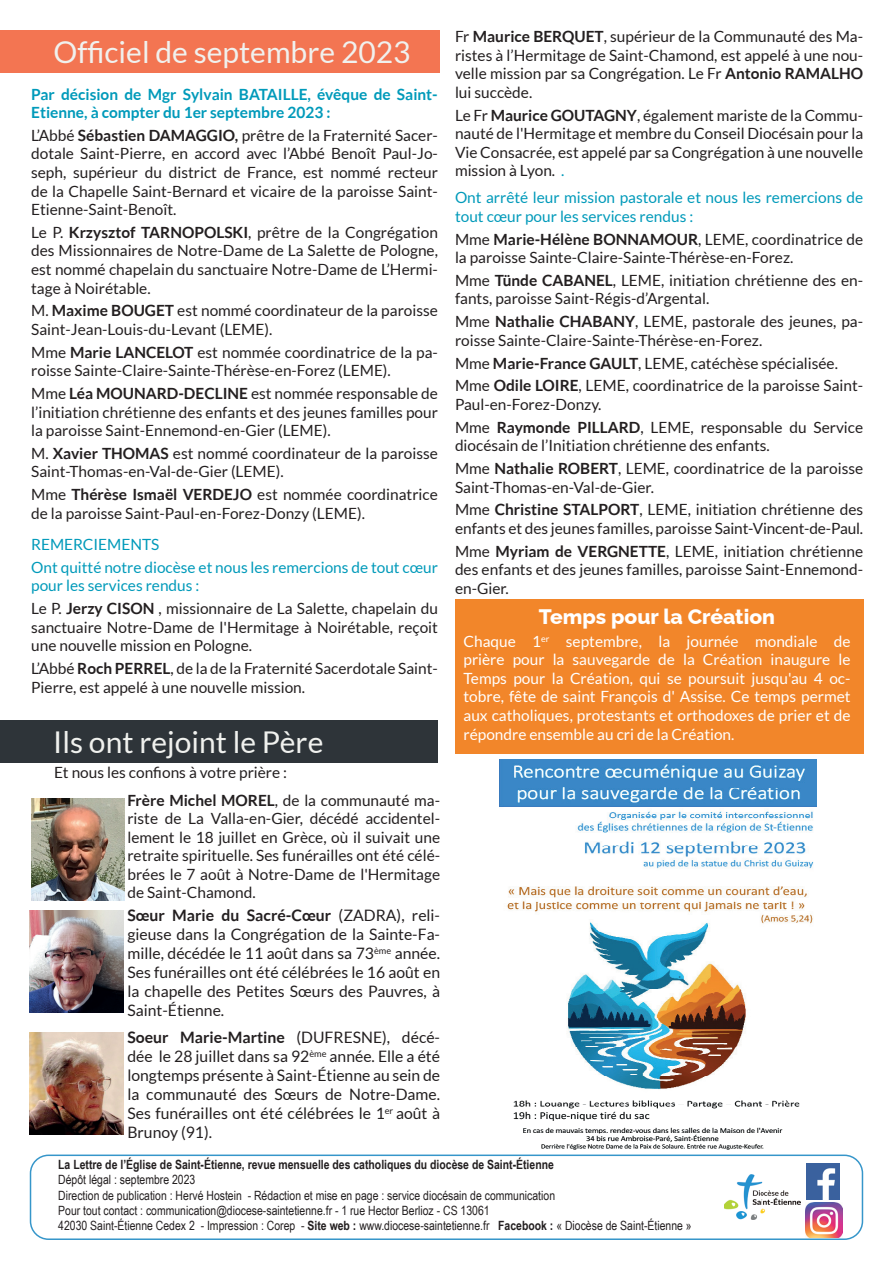
<style>
.page{position:relative;width:893px;height:1263px;background:#fff}
.page>*{position:absolute;margin:0;border:0;box-sizing:border-box;transform-origin:0 0}
.t1{font:30px "Lato";color:#f0f1ee}
.t2{font:800 21px "Raleway";color:#fff}
.t3{font:15.75px/18.9px "Lato";color:#231f20;text-align:justify}
.t4{font:15.45px/18.6px "Lato";color:#231f20}
.t5{font:15.45px/18.6px "Lato";color:#fff;text-align:justify}
.t6{font:15.45px/22.8px "Lato";color:#009aba}
.t7{font:700 15.45px/18.6px "Lato";color:#009aba}
.t8{font:12.75px/15.3px "Arial Narrow";color:#231f20}
.t9{font:700 12.75px "Arial Narrow";color:#231f20}
.s1{font-weight:700}
.s2{color:#009aba}
</style>
<div class="page">
<div style="left:30px;top:1154px;width:833px;height:86px;border:2px solid #3696ca;border-radius:18px"></div>
<img style="left:724px;top:1174px;width:76px;height:46px">
<img style="left:806px;top:1163px;width:33px;height:36px">
<img style="left:805px;top:1203px;width:37px;height:35px">
<div style="left:0;top:30px;width:440px;height:42px;background:#f37552"></div>
<div style="left:0;top:720px;width:438px;height:42px;background:#2e3439"></div>
<img style="left:30px;top:910px;width:93px;height:102px">
<img style="left:30px;top:1032px;width:93px;height:102px">
<div style="left:455px;top:600px;width:408px;height:154px;background:#f2862a"></div>
<img style="left:31px;top:798px;width:94px;height:102px">
<img style="left:500px;top:760px;width:317px;height:390px">
<h1 class="t1" style="left:53px;top:36px;width:359px">Officiel de septembre 2023</h1>
<p class="t7" style="left:31px;top:84px;width:408px">Par décision de Mgr Sylvain BATAILLE, évêque de Saint-<br>Etienne, à compter du 1er septembre 2023 :</p>
<p class="t4" style="left:31px;top:126px;width:408px;text-align:justify">L’Abbé <span class="s1">Sébastien DAMAGGIO,</span> prêtre de la Fraternité Sacer&shy;dotale Saint-Pierre, en accord avec l’Abbé Benoît Paul-Jo&shy;seph, supérieur du district de France, est nommé recteur de la Chapelle Saint-Bernard et vicaire de la paroisse Saint-Etienne-Saint-Benoît.</p>
<p class="t4" style="left:31px;top:223px;width:408px;text-align:justify">Le P. <span class="s1">Krzysztof TARNOPOLSKI</span>, prêtre de la Congrégation des Missionnaires de Notre-Dame de La Salette de Pologne, est nommé chapelain du sanctuaire Notre-Dame de L’Hermi&shy;tage à Noirétable.</p>
<p class="t4" style="left:31px;top:301px;width:408px">M. <span class="s1">Maxime BOUGET</span> est nommé coordinateur de la paroisse<br>Saint-Jean-Louis-du-Levant (LEME).</p>
<p class="t4" style="left:31px;top:343px;width:408px">Mme <span class="s1">Marie LANCELOT</span> est nommée coordinatrice de la pa&shy;roisse Sainte-Claire-Sainte-Thérèse-en-Forez (LEME).</p>
<p class="t4" style="left:31px;top:384px;width:408px;text-align:justify">Mme <span class="s1">Léa MOUNARD-DECLINE</span> est nommée responsable de l’initiation chrétienne des enfants et des jeunes familles pour la paroisse Saint-Ennemond-en-Gier (LEME).</p>
<p class="t4" style="left:31px;top:444px;width:408px">M. <span class="s1">Xavier THOMAS</span> est nommé coordinateur de la paroisse<br>Saint-Thomas-en-Val-de-Gier (LEME).</p>
<p class="t4" style="left:31px;top:485px;width:408px">Mme <span class="s1">Thérèse Ismaël VERDEJO</span> est nommée coordinatrice de la paroisse Saint-Paul-en-Forez-Donzy (LEME).</p>
<p class="t6" style="left:31px;top:533px;width:408px">REMERCIEMENTS<br>Ont quitté notre diocèse et nous les remercions de tout cœur</p>
<p class="t4" style="left:31px;top:574px;width:408px;line-height:22.8px"><span class="s2">pour les services rendus :<br></span>Le P. <span class="s1">Jerzy CISON</span> , missionnaire de La Salette, chapelain du</p>
<p class="t4" style="left:31px;top:618px;width:408px">sanctuaire Notre-Dame de l'Hermitage à Noirétable, reçoit une nouvelle mission en Pologne.</p>
<p class="t4" style="left:31px;top:659px;width:408px">L’Abbé <span class="s1">Roch PERREL</span>, de la de la Fraternité Sacerdotale Saint-<br>Pierre, est appelé à une nouvelle mission.</p>
<h1 class="t1" style="left:53px;top:726px;width:272px">Ils ont rejoint le Père</h1>
<p class="t4" style="left:127px;top:790px;width:314px;text-align:justify"><span class="s1">Frère Michel MOREL</span>, de la communauté ma&shy;riste de La Valla-en-Gier, décédé accidentel&shy;lement le 18 juillet en Grèce, où il suivait une retraite spirituelle. Ses funérailles ont été célé&shy;brées le 7 août à Notre-Dame de l'Hermitage de Saint-Chamond.</p>
<p class="t3" style="left:127px;top:906px;width:314px"><span class="s1">Sœur Marie du Sacré-Cœur</span> (ZADRA), reli&shy;gieuse dans la Congrégation de la Sainte-Fa&shy;mille, décédée le 11 août dans sa 73<sup>ème</sup> année.<br>Ses funérailles ont été célébrées le 16 août en la chapelle des Petites Sœurs des Pauvres, à Saint-Étienne.</p>
<p class="t3" style="left:127px;top:1028px;width:314px"><span class="s1">Soeur Marie-Martine</span> (DUFRESNE), décé&shy;dée le 28 juillet dans sa 92<sup>ème</sup> année. Elle a été longtemps présente à Saint-Étienne au sein de la communauté des Sœurs de Notre-Dame.<br>Ses funérailles ont été célébrées le 1<sup>er</sup> août à Brunoy (91).</p>
<p class="t4" style="left:54px;top:763px;width:235px">Et nous les confions à votre prière :</p>
<p class="t4" style="left:455px;top:27px;width:410px;text-align:justify">Fr <span class="s1">Maurice BERQUET</span>, supérieur de la Communauté des Ma&shy;ristes à l’Hermitage de Saint-Chamond, est appelé à une nou&shy;velle mission par sa Congrégation. Le Fr <span class="s1">Antonio RAMALHO </span>lui succède.</p>
<p class="t4" style="left:455px;top:106px;width:410px;text-align:justify">Le Fr <span class="s1">Maurice GOUTAGNY</span>, également mariste de la Commu&shy;nauté de l'Hermitage et membre du Conseil Diocésain pour la Vie Consacrée, est appelé par sa Congrégation à une nouvelle mission à Lyon. <span class="s2">.</span></p>
<p class="t6" style="left:455px;top:188px;width:410px;line-height:18.6px">Ont arrêté leur mission pastorale et nous les remercions de tout cœur pour les services rendus :</p>
<p class="t4" style="left:455px;top:230px;width:410px">Mme <span class="s1">Marie-Hélène BONNAMOUR</span>, LEME, coordinatrice de la paroisse Sainte-Claire-Sainte-Thérèse-en-Forez.</p>
<p class="t4" style="left:455px;top:271px;width:410px">Mme <span class="s1">Tünde CABANEL</span>, LEME, initiation chrétienne des en&shy;fants, paroisse Saint-Régis-d’Argental.</p>
<p class="t4" style="left:455px;top:312px;width:410px">Mme <span class="s1">Nathalie CHABANY</span>, LEME, pastorale des jeunes, pa&shy;roisse Sainte-Claire-Sainte-Thérèse-en-Forez.</p>
<p class="t4" style="left:455px;top:351px;width:410px;line-height:22.8px">Mme <span class="s1">Marie-France GAULT</span>, LEME, catéchèse spécialisée.<br>Mme <span class="s1">Odile LOIRE</span>, LEME, coordinatrice de la paroisse Saint-</p>
<p class="t4" style="left:455px;top:393px;width:410px;line-height:22.8px">Paul-en-Forez-Donzy.<br>Mme <span class="s1">Raymonde PILLARD</span>, LEME, responsable du Service</p>
<p class="t4" style="left:455px;top:434px;width:410px;line-height:22.8px">diocésain de l’Initiation chrétienne des enfants.<br>Mme <span class="s1">Nathalie ROBERT</span>, LEME, coordinatrice de la paroisse</p>
<p class="t4" style="left:455px;top:475px;width:410px;line-height:22.8px">Saint-Thomas-en-Val-de-Gier.<br>Mme <span class="s1">Christine STALPORT</span>, LEME, initiation chrétienne des</p>
<p class="t4" style="left:455px;top:517px;width:410px;line-height:22.8px">enfants et des jeunes familles, paroisse Saint-Vincent-de-Paul.<br>Mme <span class="s1">Myriam de VERGNETTE</span>, LEME, initiation chrétienne</p>
<p class="t4" style="left:455px;top:560px;width:410px">des enfants et des jeunes familles, paroisse Saint-Ennemond&shy;en-Gier.</p>
<h2 class="t2" style="left:539px;top:600px;width:238px">Temps pour la Création</h2>
<p class="t5" style="left:463px;top:632px;width:389px">Chaque 1<sup>er</sup> septembre, la journée mondiale de prière pour la sauvegarde de la Création inaugure le Temps pour la Création, qui se poursuit jusqu'au 4 oc&shy;tobre, fête de saint François d' Assise. Ce temps permet aux catholiques, protestants et orthodoxes de prier et de répondre ensemble au cri de la Création.</p>
<p class="t9" style="left:58px;top:1155px;width:497px">La Lettre de l’Église de Saint-Étienne, revue mensuelle des catholiques du diocèse de Saint-Étienne</p>
<p class="t8" style="left:58px;top:1172px;width:635px">Dépôt légal : septembre 2023<br>Direction de publication : Hervé Hostein - Rédaction et mise en page : service diocésain de communication<br>Pour tout contact : communication@diocese-saintetienne.fr - 1 rue Hector Berlioz - CS 13061<br>42030 Saint-Étienne Cedex 2 - Impression : Corep - <span class="s1">Site web :</span> www.diocese-saintetienne.fr <span class="s1">Facebook :</span> « Diocèse de Saint-Étienne »</p>
</div>
